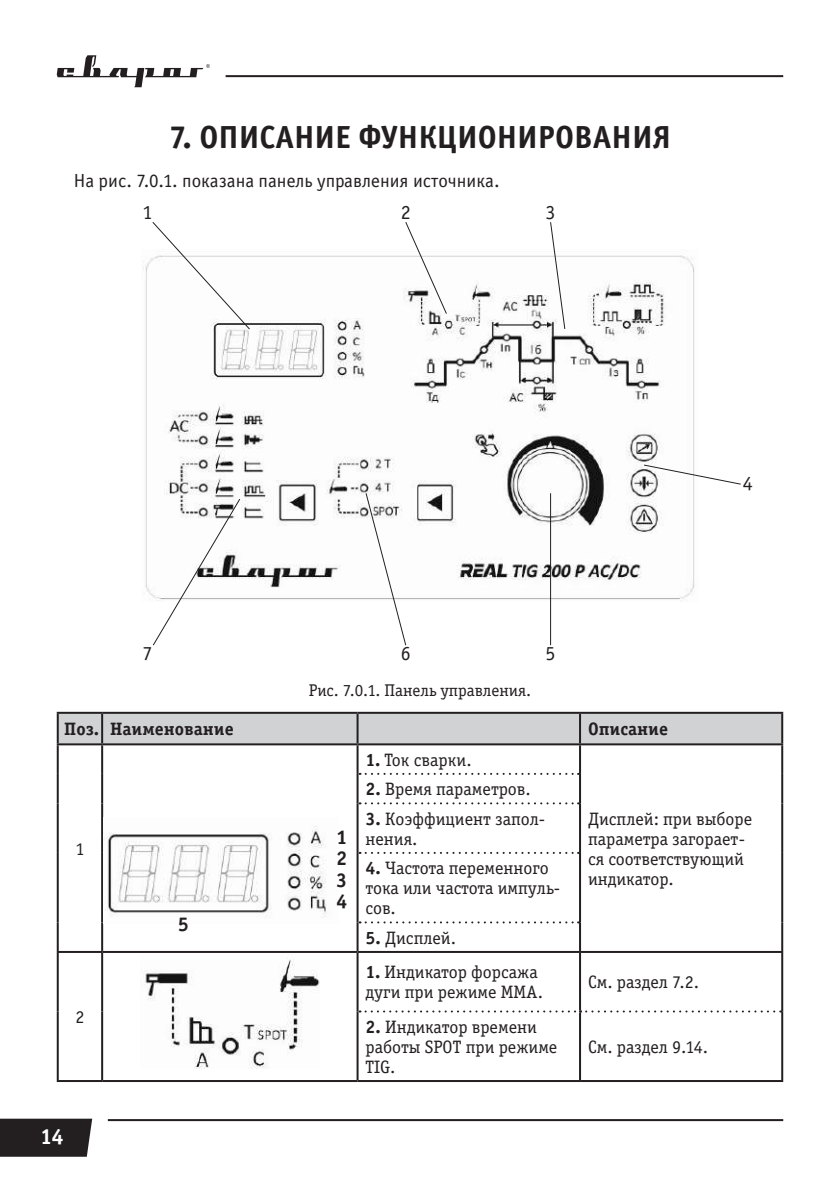
<style>
.page{position:relative;width:840px;height:1191px;background:#fff}
.page>*{position:absolute;margin:0;border:0;box-sizing:border-box;transform-origin:0 0}
.t1{font:32px "Officina Sans Bold C";color:#231f20}
.t2{font:22px "Officina Serif Bold C";color:#fff}
.t3{font:20px "Officina Sans Book C";color:#231f20}
.t4{font:20px/42.6px "Officina Sans Bold C";color:#231f20}
.t5{font:19px "Officina Sans Book C";color:#231f20}
.t6{font:18px/20px "Officina Serif Book C";color:#231f20}
.t7{font:18px "Officina Serif Bold C";color:#231f20}
.t8{font:17px "Officina Serif Book C";color:#231f20}
.s1{font-family:"Officina Serif Bold C"}
</style>
<div class="page">
<div style="left:0;top:1118px;width:92px;height:38px;background:#231f20"></div>
<hr style="left:108px;top:1119px;width:674px;height:2px;background:#231f20">
<hr style="left:225px;top:75px;width:557px;height:2px;background:#231f20">
<svg style="left:57px;top:55px;width:153px;height:32px"></svg>
<img style="left:143px;top:255px;width:552px;height:346px">
<div style="left:59px;top:714px;width:721px;height:29px;background:#d1d2d4"></div>
<hr style="left:57px;top:712px;width:45px;height:2px;background:#231f20">
<hr style="left:57px;top:714px;width:2px;height:29px;background:#231f20">
<hr style="left:102px;top:712px;width:255px;height:2px;background:#231f20">
<hr style="left:101px;top:714px;width:2px;height:29px;background:#231f20">
<hr style="left:357px;top:712px;width:222px;height:2px;background:#231f20">
<hr style="left:356px;top:714px;width:2px;height:29px;background:#231f20">
<hr style="left:579px;top:712px;width:203px;height:2px;background:#231f20">
<hr style="left:578px;top:714px;width:2px;height:29px;background:#231f20">
<hr style="left:780px;top:714px;width:2px;height:29px;background:#231f20">
<hr style="left:57px;top:743px;width:45px;height:2px;background:#231f20">
<hr style="left:57px;top:745px;width:2px;height:29px;background:#231f20">
<hr style="left:57px;top:774px;width:2px;height:29px;background:#231f20">
<hr style="left:57px;top:803px;width:2px;height:50px;background:#231f20">
<hr style="left:57px;top:853px;width:2px;height:69px;background:#231f20">
<hr style="left:57px;top:922px;width:2px;height:29px;background:#231f20">
<hr style="left:57px;top:953px;width:2px;height:58px;background:#231f20">
<hr style="left:57px;top:1011px;width:2px;height:69px;background:#231f20">
<hr style="left:57px;top:951px;width:45px;height:2px;background:#231f20">
<hr style="left:57px;top:1080px;width:45px;height:2px;background:#231f20">
<hr style="left:102px;top:743px;width:255px;height:2px;background:#231f20">
<hr style="left:101px;top:745px;width:2px;height:29px;background:#231f20">
<hr style="left:357px;top:743px;width:222px;height:2px;background:#231f20">
<hr style="left:356px;top:745px;width:2px;height:29px;background:#231f20">
<hr style="left:579px;top:743px;width:203px;height:2px;background:#231f20">
<hr style="left:578px;top:745px;width:2px;height:29px;background:#231f20">
<hr style="left:780px;top:745px;width:2px;height:29px;background:#231f20">
<hr style="left:101px;top:774px;width:2px;height:29px;background:#231f20">
<hr style="left:356px;top:774px;width:2px;height:29px;background:#231f20">
<hr style="left:578px;top:774px;width:2px;height:29px;background:#231f20">
<hr style="left:780px;top:774px;width:2px;height:29px;background:#231f20">
<hr style="left:101px;top:803px;width:2px;height:50px;background:#231f20">
<hr style="left:356px;top:803px;width:2px;height:50px;background:#231f20">
<hr style="left:578px;top:803px;width:2px;height:50px;background:#231f20">
<hr style="left:780px;top:803px;width:2px;height:50px;background:#231f20">
<hr style="left:101px;top:853px;width:2px;height:69px;background:#231f20">
<hr style="left:356px;top:853px;width:2px;height:69px;background:#231f20">
<hr style="left:578px;top:853px;width:2px;height:69px;background:#231f20">
<hr style="left:780px;top:853px;width:2px;height:69px;background:#231f20">
<hr style="left:101px;top:922px;width:2px;height:29px;background:#231f20">
<hr style="left:356px;top:922px;width:2px;height:29px;background:#231f20">
<hr style="left:578px;top:922px;width:2px;height:29px;background:#231f20">
<hr style="left:780px;top:922px;width:2px;height:29px;background:#231f20">
<hr style="left:102px;top:951px;width:255px;height:2px;background:#231f20">
<hr style="left:101px;top:953px;width:2px;height:58px;background:#231f20">
<hr style="left:357px;top:951px;width:222px;height:2px;background:#231f20">
<hr style="left:356px;top:953px;width:2px;height:58px;background:#231f20">
<hr style="left:579px;top:951px;width:203px;height:2px;background:#231f20">
<hr style="left:578px;top:953px;width:2px;height:57px;background:#231f20">
<hr style="left:780px;top:953px;width:2px;height:58px;background:#231f20">
<hr style="left:101px;top:1011px;width:2px;height:69px;background:#231f20">
<hr style="left:356px;top:1011px;width:2px;height:69px;background:#231f20">
<hr style="left:578px;top:1012px;width:2px;height:68px;background:#231f20">
<hr style="left:780px;top:1011px;width:2px;height:69px;background:#231f20">
<hr style="left:102px;top:1080px;width:255px;height:2px;background:#231f20">
<hr style="left:357px;top:1080px;width:222px;height:2px;background:#231f20">
<hr style="left:579px;top:1080px;width:203px;height:2px;background:#231f20">
<svg style="left:359px;top:773px;width:219px;height:2px"></svg>
<svg style="left:359px;top:802px;width:219px;height:2px"></svg>
<svg style="left:359px;top:852px;width:219px;height:2px"></svg>
<svg style="left:359px;top:921px;width:219px;height:2px"></svg>
<svg style="left:359px;top:1010px;width:421px;height:2px"></svg>
<img style="left:104px;top:826px;width:223px;height:92px">
<img style="left:141px;top:957px;width:178px;height:111px">
<svg style="left:152px;top:498px;width:89px;height:148px"></svg>
<svg style="left:364px;top:492px;width:43px;height:154px"></svg>
<hr style="left:549px;top:493px;width:1px;height:152px;background:#231f20">
<svg style="left:642px;top:464px;width:99px;height:21px"></svg>
<svg style="left:549px;top:222px;width:16px;height:108px"></svg>
<svg style="left:404px;top:222px;width:43px;height:93px"></svg>
<svg style="left:151px;top:222px;width:100px;height:108px"></svg>
<h1 class="t1" style="left:169px;top:119px;width:503px">7. ОПИСАНИЕ ФУНКЦИОНИРОВАНИЯ</h1>
<p class="t5" style="left:74px;top:171px;width:427px">На рис. 7.0.1. показана панель управления источника.</p>
<p class="t3" style="left:142px;top:201px;width:11px">1</p>
<p class="t3" style="left:400px;top:201px;width:11px">2</p>
<p class="t3" style="left:545px;top:201px;width:11px">3</p>
<p class="t3" style="left:142px;top:642px;width:11px">7</p>
<p class="t3" style="left:400px;top:642px;width:11px">6</p>
<p class="t8" style="left:308px;top:680px;width:224px">Рис. 7.0.1. Панель управления.</p>
<p class="t3" style="left:545px;top:642px;width:11px">5</p>
<p class="t7" style="left:64px;top:719px;width:171px">Поз. Наименование</p>
<p class="t7" style="left:587px;top:719px;width:81px">Описание</p>
<p class="t6" style="left:365px;top:750px;width:107px"><span class="s1">1.</span> Ток сварки.</p>
<p class="t3" style="left:742px;top:472px;width:11px">4</p>
<p class="t6" style="left:75px;top:839px;width:10px">1</p>
<p class="t6" style="left:75px;top:1007px;width:10px">2</p>
<p class="t2" style="left:40px;top:1123px;width:25px">14</p>
<p class="t4" style="left:178px;top:903px;width:13px">5</p>
<p class="t4" style="left:336px;top:816px;width:13px">1<br>3</p>
<p class="t4" style="left:336px;top:880px;width:13px">4</p>
<p class="t4" style="left:336px;top:837px;width:13px">2</p>
<p class="t6" style="left:365px;top:779px;width:167px"><span class="s1">2.</span> Время параметров.</p>
<p class="t6" style="left:365px;top:809px;width:181px"><span class="s1">3.</span> Коэффициент запол&shy;нения.</p>
<p class="t6" style="left:365px;top:858px;width:196px"><span class="s1">4.</span> Частота переменного тока или частота импуль&shy;сов.</p>
<p class="t6" style="left:365px;top:928px;width:92px"><span class="s1">5.</span> Дисплей.</p>
<p class="t6" style="left:587px;top:809px;width:166px">Дисплей: при выборе параметра загорает&shy;ся соответствующий индикатор.</p>
<p class="t6" style="left:365px;top:962px;width:179px"><span class="s1">1.</span> Индикатор форсажа дуги при режиме ММА.</p>
<p class="t6" style="left:587px;top:972px;width:112px">См. раздел 7.2.</p>
<p class="t6" style="left:365px;top:1017px;width:193px"><span class="s1">2.</span> Индикатор времени работы SPOT при режиме<br>TIG.</p>
<p class="t6" style="left:587px;top:1037px;width:122px">См. раздел 9.14.</p>
</div>
